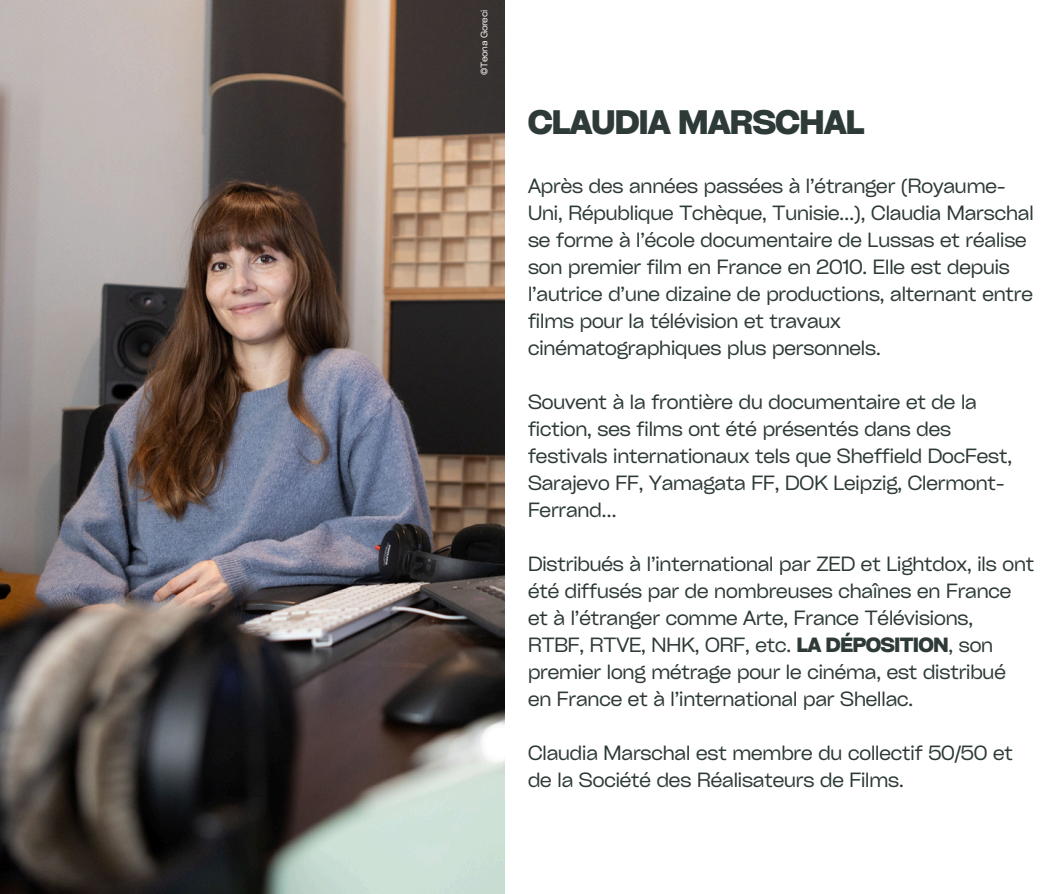
<style>
.page{position:relative;width:1064px;height:894px;background:#fff}
.page>*{position:absolute;margin:0;border:0;box-sizing:border-box;transform-origin:0 0}
.t1{font:700 32.55px "Cy Grotesk Key";letter-spacing:-.04em;color:#2d3a37}
.t2{font:19.65px/27px "Cy Grotesk Key";letter-spacing:-.04em;color:#2d3a37}
.t3{font:9px "Cy Grotesk Key";letter-spacing:-.04em;color:#fff}
.s1{font-weight:700}
</style>
<div class="page">
<img style="left:0;top:0;width:504px;height:893px">
<h2 class="t3" style="left:478px;top:75px;width:66px;rotate:-90deg">©Teona Goreci</h2>
<p class="t1" style="left:527px;top:101px;width:338px">CLAUDIA MARSCHAL</p>
<h1 class="t2" style="left:527px;top:171px;width:507px">Après des années passées à l’étranger (Royaume-Uni, République Tchèque, Tunisie…), Claudia Marschal se forme à l’école documentaire de Lussas et réalise son premier film en France en 2010. Elle est depuis l’autrice d’une dizaine de productions, alternant entre films pour la télévision et travaux cinématographiques plus personnels.</h1>
<h2 class="t2" style="left:527px;top:387px;width:486px">Souvent à la frontière du documentaire et de la fiction, ses films ont été présentés dans des festivals internationaux tels que Sheffield DocFest, Sarajevo FF, Yamagata FF, DOK Leipzig, Clermont-Ferrand…</h2>
<h2 class="t2" style="left:527px;top:549px;width:508px">Distribués à l’international par ZED et Lightdox, ils ont été diffusés par de nombreuses chaînes en France et à l’étranger comme Arte, France Télévisions, RTBF, RTVE, NHK, ORF, etc. <span class="s1">LA DÉPOSITION</span>, son premier long métrage pour le cinéma, est distribué en France et à l’international par Shellac.</h2>
<h2 class="t2" style="left:527px;top:738px;width:487px">Claudia Marschal est membre du collectif 50/50 et de la Société des Réalisateurs de Films.</h2>
</div>
